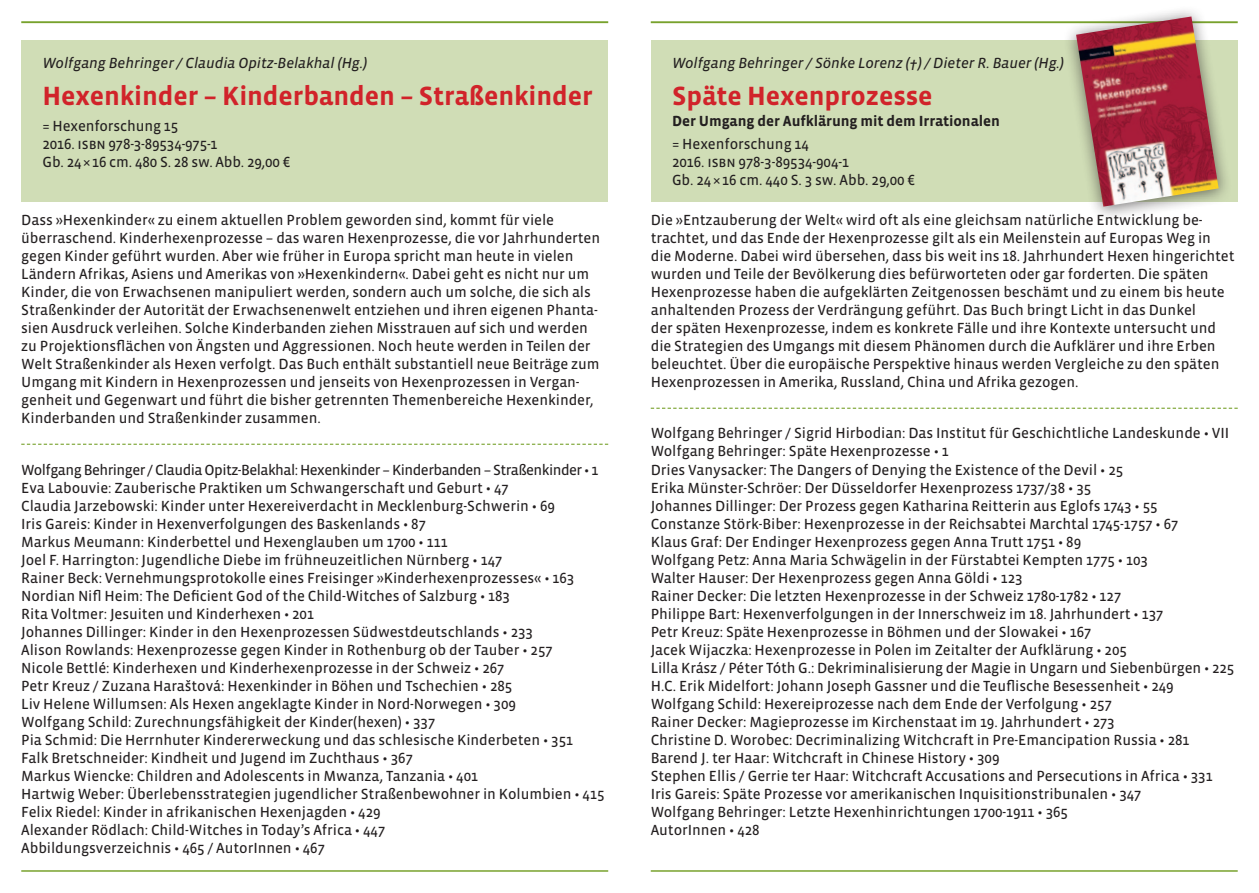
<style>
.page{position:relative;width:1259px;height:893px;background:#fff}
.page>*{position:absolute;margin:0;border:0;box-sizing:border-box;transform-origin:0 0}
.H_E_A_D{font:700 27px "Vista Sans OT";letter-spacing:-.005em;color:#d1232a}
.Text{font:15px/18px "Vista Sans OT";letter-spacing:-.005em;color:#231f20}
.Text_Autor_krusiv{font:italic 15px "Vista Sans OT";letter-spacing:-.005em;color:#231f20}
.Text-2{font:15px "Vista Sans OT";letter-spacing:-.035em;color:#231f20}
.Text_Titel_fett{font:700 15px "Vista Sans OT";letter-spacing:-.005em;color:#231f20}
</style>
<div class="page">
<hr style="left:21px;top:870px;width:587px;height:2px;background:#78a22d">
<hr style="left:651px;top:870px;width:586px;height:2px;background:#78a22d">
<hr style="left:21px;top:21px;width:587px;height:2px;background:#78a22d">
<hr style="left:651px;top:21px;width:586px;height:2px;background:#78a22d">
<div style="left:651px;top:41px;width:586px;height:161px;background:#d0ddb6"></div>
<div style="left:21px;top:41px;width:587px;height:161px;background:#d0ddb6"></div>
<svg style="left:651px;top:408px;width:586px;height:1px"></svg>
<div style="left:1063px;top:5px;width:169px;height:216px;background:#231f20;opacity:.6"></div>
<img style="left:1076px;top:16px;width:142px;height:191px">
<svg style="left:21px;top:444px;width:587px;height:1px"></svg>
<p class="Text_Autor_krusiv" style="left:43px;top:55px;width:326px">Wolfgang Behringer / Claudia Opitz-Belakhal (Hg.)</p>
<p class="H_E_A_D" style="left:43px;top:83px;width:552px">Hexenkinder – Kinderbanden – Straßenkinder</p>
<p class="Text" style="left:43px;top:117px;width:137px">= Hexenforschung 15</p>
<p class="Text" style="left:43px;top:135px;width:177px">2016. isbn 978-3-89534-975-1</p>
<p class="Text" style="left:43px;top:153px;width:249px">Gb. 24×16 cm. 480 S. 28 sw. Abb. 29,00 €</p>
<p class="Text" style="left:21px;top:212px;width:580px">Dass »Hexenkinder« zu einem aktuellen Problem geworden sind, kommt für viele überraschend. Kinderhexenprozesse – das waren Hexenprozesse, die vor Jahrhunderten gegen Kinder geführt wurden. Aber wie früher in Europa spricht man heute in vielen Ländern Afrikas, Asiens und Amerikas von »Hexenkindern«. Dabei geht es nicht nur um Kinder, die von Erwachsenen manipuliert werden, sondern auch um solche, die sich als Straßenkinder der Autorität der Erwachsenenwelt entziehen und ihren eigenen Phanta&shy;sien Ausdruck verleihen. Solche Kinderbanden ziehen Misstrauen auf sich und werden zu Projektionsflächen von Ängsten und Aggressionen. Noch heute werden in Teilen der Welt Straßenkinder als Hexen verfolgt. Das Buch enthält substantiell neue Beiträge zum Umgang mit Kindern in Hexenprozessen und jenseits von Hexenprozessen in Vergan&shy;genheit und Gegenwart und führt die bisher getrennten Themenbereiche Hexenkinder, Kinderbanden und Straßenkinder zusammen.</p>
<p class="Text-2" style="left:21px;top:462px;width:579px">Wolfgang Behringer / Claudia Opitz-Belakhal: Hexenkinder – Kinderbanden – Straßenkinder • 1</p>
<p class="Text" style="left:21px;top:479px;width:489px">Eva Labouvie: Zauberische Praktiken um Schwangerschaft und Geburt • 47</p>
<p class="Text" style="left:21px;top:497px;width:535px">Claudia Jarzebowski: Kinder unter Hexereiverdacht in Mecklenburg-Schwerin • 69</p>
<p class="Text" style="left:21px;top:515px;width:406px">Iris Gareis: Kinder in Hexenverfolgungen des Baskenlands • 87</p>
<p class="Text" style="left:21px;top:533px;width:428px">Markus Meumann: Kinderbettel und Hexenglauben um 1700 • 111</p>
<p class="Text" style="left:21px;top:551px;width:482px">Joel F. Harrington: Jugendliche Diebe im frühneuzeitlichen Nürnberg • 147</p>
<p class="Text" style="left:21px;top:569px;width:554px">Rainer Beck: Vernehmungsprotokolle eines Freisinger »Kinderhexenprozesses« • 163</p>
<p class="Text" style="left:21px;top:587px;width:490px">Nordian Nifl Heim: The Deficient God of the Child-Witches of Salzburg • 183</p>
<p class="Text" style="left:21px;top:605px;width:294px">Rita Voltmer: Jesuiten und Kinderhexen • 201</p>
<p class="Text" style="left:21px;top:623px;width:513px">Johannes Dillinger: Kinder in den Hexenprozessen Südwestdeutschlands • 233</p>
<p class="Text" style="left:21px;top:641px;width:533px">Alison Rowlands: Hexenprozesse gegen Kinder in Rothenburg ob der Tauber • 257</p>
<p class="Text" style="left:21px;top:659px;width:485px">Nicole Bettlé: Kinderhexen und Kinderhexenprozesse in der Schweiz • 267</p>
<p class="Text" style="left:21px;top:677px;width:493px">Petr Kreuz / Zuzana Haraštová: Hexenkinder in Böhen und Tschechien • 285</p>
<p class="Text" style="left:21px;top:695px;width:496px">Liv Helene Willumsen: Als Hexen angeklagte Kinder in Nord-Norwegen • 309</p>
<p class="Text" style="left:21px;top:713px;width:415px">Wolfgang Schild: Zurechnungsfähigkeit der Kinder(hexen) • 337</p>
<p class="Text" style="left:21px;top:731px;width:553px">Pia Schmid: Die Herrnhuter Kindererweckung und das schlesische Kinderbeten • 351</p>
<p class="Text" style="left:21px;top:749px;width:393px">Falk Bretschneider: Kindheit und Jugend im Zuchthaus • 367</p>
<p class="Text" style="left:21px;top:767px;width:458px">Markus Wiencke: Children and Adolescents in Mwanza, Tanzania • 401</p>
<p class="Text" style="left:21px;top:785px;width:585px">Hartwig Weber: Überlebensstrategien jugendlicher Straßenbewohner in Kolumbien • 415</p>
<p class="Text" style="left:21px;top:803px;width:361px">Felix Riedel: Kinder in afrikanischen Hexenjagden • 429</p>
<p class="Text" style="left:21px;top:821px;width:365px">Alexander Rödlach: Child-Witches in Today’s Africa • 447</p>
<p class="Text" style="left:21px;top:839px;width:305px">Abbildungsverzeichnis • 465 / AutorInnen • 467</p>
<p class="Text_Autor_krusiv" style="left:672px;top:55px;width:393px">Wolfgang Behringer / Sönke Lorenz (†) / Dieter R. Bauer (Hg.)</p>
<p class="H_E_A_D" style="left:672px;top:83px;width:262px">Späte Hexenprozesse</p>
<p class="Text_Titel_fett" style="left:672px;top:114px;width:329px">Der Umgang der Aufklärung mit dem Irrationalen</p>
<p class="Text" style="left:672px;top:135px;width:139px">= Hexenforschung 14</p>
<p class="Text" style="left:672px;top:153px;width:179px">2016. isbn 978-3-89534-904-1</p>
<p class="Text" style="left:672px;top:171px;width:245px">Gb. 24×16 cm. 440 S. 3 sw. Abb. 29,00 €</p>
<p class="Text" style="left:651px;top:212px;width:585px">Die »Entzauberung der Welt« wird oft als eine gleichsam natürliche Entwicklung be&shy;trachtet, und das Ende der Hexenprozesse gilt als ein Meilenstein auf Europas Weg in die Moderne. Dabei wird übersehen, dass bis weit ins 18. Jahrhundert Hexen hingerichtet wurden und Teile der Bevölkerung dies befürworteten oder gar forderten. Die späten Hexenprozesse haben die aufgeklärten Zeitgenossen beschämt und zu einem bis heute anhaltenden Prozess der Verdrängung geführt. Das Buch bringt Licht in das Dunkel<br>der späten Hexenprozesse, indem es konkrete Fälle und ihre Kontexte untersucht und die Strategien des Umgangs mit diesem Phänomen durch die Aufklärer und ihre Erben beleuchtet. Über die europäische Perspektive hinaus werden Vergleiche zu den späten Hexenprozessen in Amerika, Russland, China und Afrika gezogen.</p>
<p class="Text" style="left:651px;top:425px;width:580px">Wolfgang Behringer / Sigrid Hirbodian: Das Institut für Geschichtliche Landeskunde • VII</p>
<p class="Text" style="left:651px;top:443px;width:300px">Wolfgang Behringer: Späte Hexenprozesse • 1</p>
<p class="Text" style="left:651px;top:461px;width:474px">Dries Vanysacker: The Dangers of Denying the Existence of the Devil • 25</p>
<p class="Text" style="left:651px;top:479px;width:442px">Erika Münster-Schröer: Der Düsseldorfer Hexenprozess 1737/38 • 35</p>
<p class="Text" style="left:651px;top:497px;width:508px">Johannes Dillinger: Der Prozess gegen Katharina Reitterin aus Eglofs 1743 • 55</p>
<p class="Text" style="left:651px;top:515px;width:529px">Constanze Störk-Biber: Hexenprozesse in der Reichsabtei Marchtal 1745-1757 • 67</p>
<p class="Text" style="left:651px;top:533px;width:432px">Klaus Graf: Der Endinger Hexenprozess gegen Anna Trutt 1751 • 89</p>
<p class="Text" style="left:651px;top:551px;width:499px">Wolfgang Petz: Anna Maria Schwägelin in der Fürstabtei Kempten 1775 • 103</p>
<p class="Text" style="left:651px;top:569px;width:373px">Walter Hauser: Der Hexenprozess gegen Anna Göldi • 123</p>
<p class="Text" style="left:651px;top:587px;width:472px">Rainer Decker: Die letzten Hexenprozesse in der Schweiz 1780-1782 • 127</p>
<p class="Text" style="left:651px;top:605px;width:514px">Philippe Bart: Hexenverfolgungen in der Innerschweiz im 18. Jahrhundert • 137</p>
<p class="Text" style="left:651px;top:623px;width:442px">Petr Kreuz: Späte Hexenprozesse in Böhmen und der Slowakei • 167</p>
<p class="Text" style="left:651px;top:641px;width:478px">Jacek Wijaczka: Hexenprozesse in Polen im Zeitalter der Aufklärung • 205</p>
<p class="Text" style="left:651px;top:659px;width:585px">Lilla Krász / Péter Tóth G.: Dekriminalisierung der Magie in Ungarn und Siebenbürgen • 225</p>
<p class="Text" style="left:651px;top:677px;width:524px">H.C. Erik Midelfort: Johann Joseph Gassner und die Teuflische Besessenheit • 249</p>
<p class="Text" style="left:651px;top:695px;width:462px">Wolfgang Schild: Hexereiprozesse nach dem Ende der Verfolgung • 257</p>
<p class="Text" style="left:651px;top:713px;width:465px">Rainer Decker: Magieprozesse im Kirchenstaat im 19. Jahrhundert • 273</p>
<p class="Text" style="left:651px;top:731px;width:540px">Christine D. Worobec: Decriminalizing Witchcraft in Pre-Emancipation Russia • 281</p>
<p class="Text" style="left:651px;top:749px;width:350px">Barend J. ter Haar: Witchcraft in Chinese History • 309</p>
<p class="Text" style="left:651px;top:767px;width:563px">Stephen Ellis / Gerrie ter Haar: Witchcraft Accusations and Persecutions in Africa • 331</p>
<p class="Text" style="left:651px;top:785px;width:492px">Iris Gareis: Späte Prozesse vor amerikanischen Inquisitionstribunalen • 347</p>
<p class="Text" style="left:651px;top:803px;width:419px">Wolfgang Behringer: Letzte Hexenhinrichtungen 1700-1911 • 365</p>
<p class="Text" style="left:651px;top:821px;width:110px">AutorInnen • 428</p>
</div>
